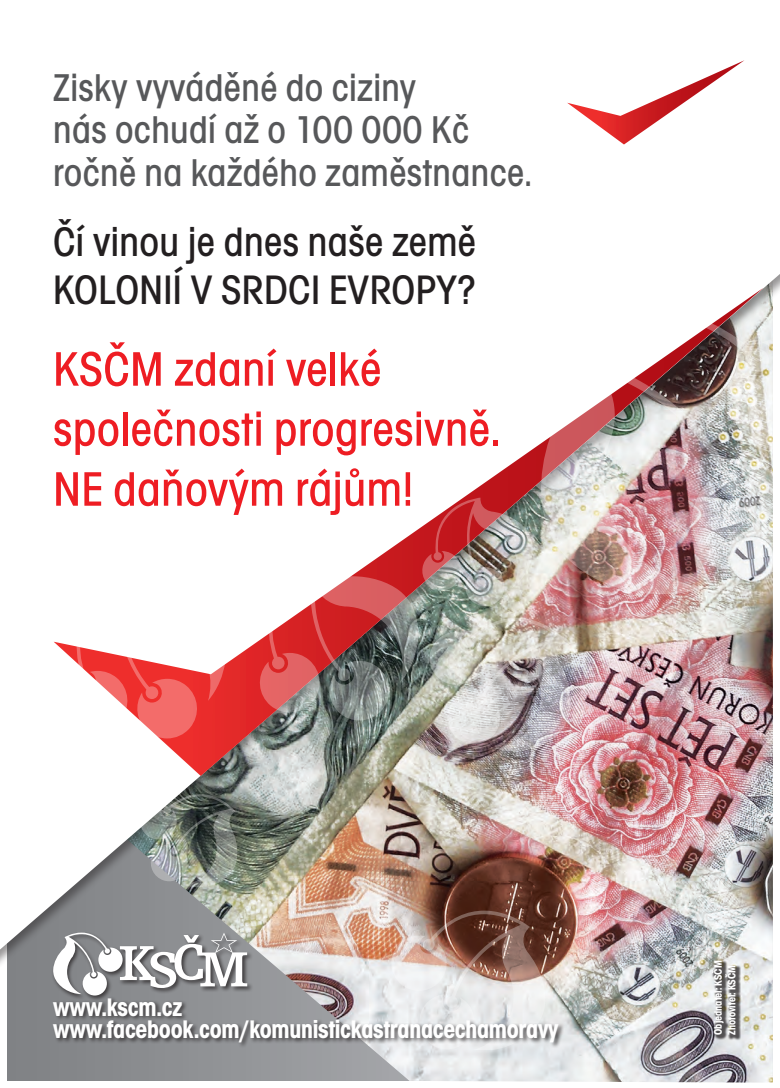
<style>
.page{position:relative;width:780px;height:1088px;background:#fff}
.page>*{position:absolute;margin:0;border:0;box-sizing:border-box;transform-origin:0 0}
.t1{font:50px/60px "Avant Gar Got Itc TOT Med Con";letter-spacing:.01em;color:#ee1d23}
.t2{font:42.5px/48.8px "Avant Gar Got Itc TOT Med Con";letter-spacing:.01em;color:#231f20}
.t3{font:40px/42.5px "Avant Gar Got Itc TOT Med Con";letter-spacing:.01em;color:#57585a}
.t4{font:26.25px "Avant Gar Got Itc TOT Bol Con";letter-spacing:-.01em;color:#fff}
.t5{font:11.25px "Avant Gar Got Itc TOT Bol Con";color:#fff}
</style>
<div class="page">
<img style="left:62px;top:1049px;width:710px;height:33px">
<svg style="left:567px;top:60px;width:177px;height:84px"></svg>
<svg style="left:53px;top:932px;width:15px;height:63px"></svg>
<img style="left:68px;top:310px;width:705px;height:739px">
<div style="left:52px;top:996px;width:512px;height:53px;background:#231f20;opacity:.75"></div>
<div style="left:710px;top:960px;width:31px;height:80px;background:#231f20;opacity:.75"></div>
<p class="t3" style="left:53px;top:66px;width:480px">Zisky vyváděné do ciziny<br>nás ochudí až o 100 000 Kč ročně na každého zaměstnance.</p>
<p class="t2" style="left:53px;top:217px;width:424px">Čí vinou je dnes naše země<br>KOLONIÍ V SRDCI EVROPY?</p>
<p class="t1" style="left:53px;top:339px;width:448px">KSČM zdaní velké společnosti progresivně.<br>NE daňovým rájům!</p>
<p class="t4" style="left:53px;top:991px;width:130px">www.kscm.cz</p>
<p class="t4" style="left:53px;top:1014px;width:507px">www.facebook.com/komunistickastranacechamoravy</p>
<p class="t5" style="left:711px;top:1035px;width:76px;rotate:-90deg">Objednatel: KSČM</p>
<p class="t5" style="left:725px;top:1035px;width:71px;rotate:-90deg">Zhotovitel: KSČM</p>
</div>
